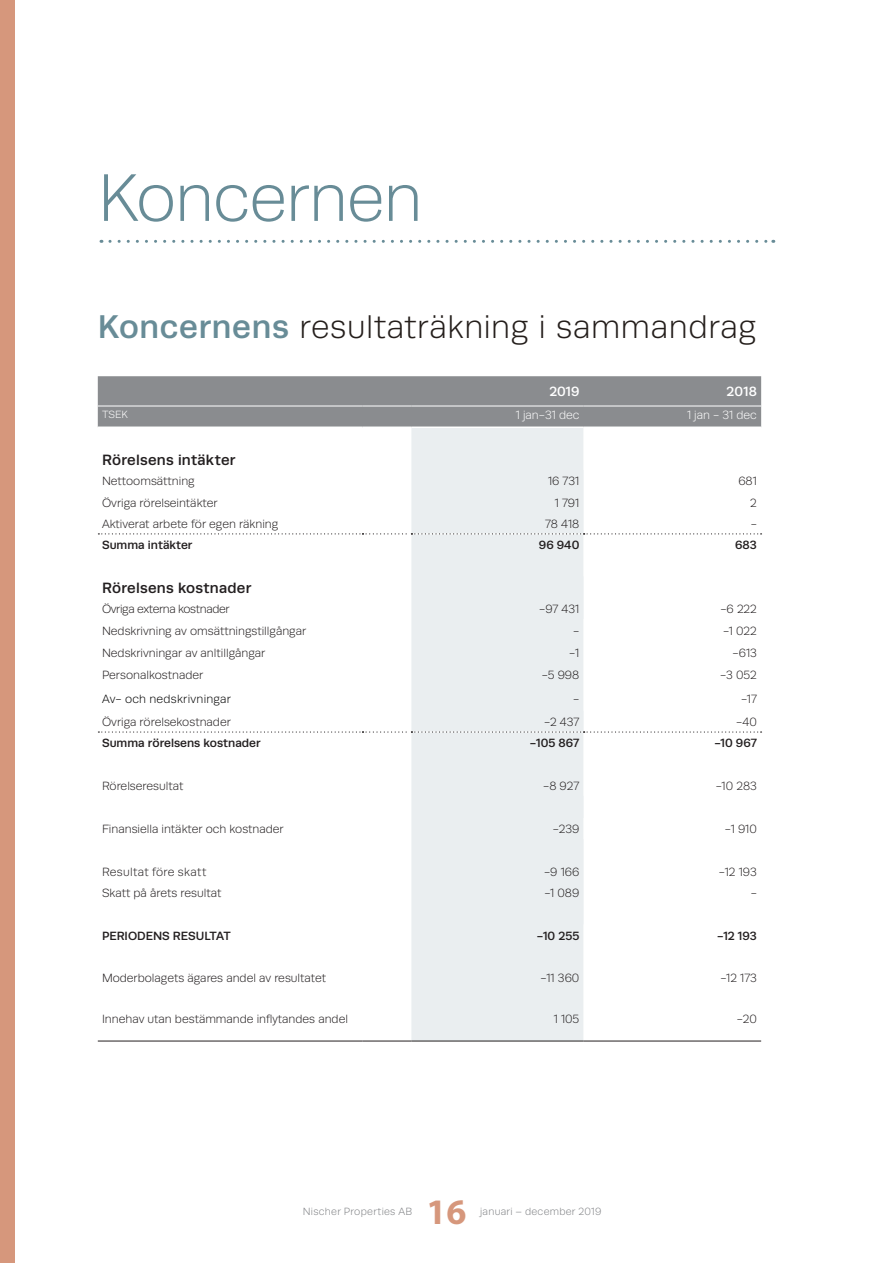
<style>
.page{position:relative;width:893px;height:1263px;background:#fff}
.page>*{position:absolute;margin:0;border:0;box-sizing:border-box;transform-origin:0 0}
.Rubrik_1{font:300 67.5px "Runda";letter-spacing:-.015em;color:#688c97}
.t1{font:700 36px "Myriad Pro";color:#d6977c}
.Rubrik_1-2{font:300 33px "Runda";letter-spacing:.015em;color:#241e1b}
.t2{font:500 15px "Runda";letter-spacing:.015em;color:#231f20}
.t3{font:500 13.5px "Runda";letter-spacing:.005em;color:#fff}
.t4{font:300 12px "Runda";color:#231f20}
.t5{font:500 12px "Runda";color:#231f20}
.t6{font:300 12px "Runda";letter-spacing:-.03em;color:#231f20}
.t7{font:300 12px "Runda";color:#fff}
.t8{font:300 12px "Runda";letter-spacing:.02em;color:#000}
.t9{font:300 12px "Runda";letter-spacing:.025em;color:#231f20}
.t10{font:300 10.5px "Runda";letter-spacing:.025em;color:#808285}
.t11{font:300 10.5px "Runda";color:#fff}
.s1{font-weight:500;color:#688c97}
</style>
<div class="page">
<div style="left:0;top:0;width:15px;height:1263px;background:#d6977c"></div>
<div style="left:98px;top:376px;width:663px;height:50px;background:#8a8c8f"></div>
<div style="left:411px;top:428px;width:173px;height:613px;background:#eaeef0"></div>
<hr style="left:98px;top:1041px;width:264px;height:1px;background:#231f20">
<hr style="left:362px;top:1041px;width:49px;height:1px;background:#231f20">
<hr style="left:411px;top:1041px;width:173px;height:1px;background:#231f20">
<hr style="left:584px;top:1041px;width:177px;height:1px;background:#231f20">
<hr style="left:98px;top:406px;width:264px;height:1px;background:#fff">
<hr style="left:362px;top:406px;width:49px;height:1px;background:#fff">
<hr style="left:411px;top:406px;width:173px;height:1px;background:#fff">
<hr style="left:584px;top:406px;width:177px;height:1px;background:#fff">
<svg style="left:98px;top:533px;width:664px;height:1px"></svg>
<svg style="left:98px;top:731px;width:664px;height:2px"></svg>
<svg style="left:110px;top:240px;width:664px;height:3px"></svg>
<p class="Rubrik_1" style="left:98px;top:161px;width:326px">Koncernen</p>
<p class="Rubrik_1-2" style="left:98px;top:309px;width:660px"><span class="s1">Koncernens</span> resultaträkning i sammandrag</p>
<p class="t3" style="left:549px;top:384px;width:31px">2019</p>
<p class="t3" style="left:726px;top:384px;width:32px">2018</p>
<p class="t11" style="left:102px;top:409px;width:27px">TSEK</p>
<p class="t7" style="left:516px;top:409px;width:65px">1 jan-31 dec</p>
<p class="t7" style="left:687px;top:409px;width:71px">1 jan - 31 dec</p>
<p class="t2" style="left:102px;top:452px;width:135px">Rörelsens intäkter</p>
<p class="t4" style="left:102px;top:475px;width:94px">Nettoomsättning</p>
<p class="t4" style="left:548px;top:475px;width:33px">16 731</p>
<p class="t4" style="left:738px;top:475px;width:20px">681</p>
<p class="t4" style="left:102px;top:496px;width:117px">Övriga rörelseintäkter</p>
<p class="t4" style="left:555px;top:496px;width:26px">1 791</p>
<p class="t4" style="left:750px;top:496px;width:8px">2</p>
<p class="t4" style="left:102px;top:517px;width:178px">Aktiverat arbete för egen räkning</p>
<p class="t4" style="left:545px;top:517px;width:36px">78 418</p>
<p class="t4" style="left:751px;top:517px;width:8px">-</p>
<p class="t5" style="left:102px;top:538px;width:92px">Summa intäkter</p>
<p class="t5" style="left:539px;top:538px;width:42px">96 940</p>
<p class="t5" style="left:735px;top:538px;width:23px">683</p>
<p class="t2" style="left:102px;top:579px;width:151px">Rörelsens kostnader</p>
<p class="t6" style="left:102px;top:602px;width:129px">Övriga externa kostnader</p>
<p class="t4" style="left:539px;top:602px;width:42px">-97 431</p>
<p class="t4" style="left:720px;top:602px;width:38px">-6 222</p>
<p class="t4" style="left:102px;top:624px;width:206px">Nedskrivning av omsättningstillgångar</p>
<p class="t4" style="left:573px;top:624px;width:8px">-</p>
<p class="t4" style="left:723px;top:624px;width:35px">-1 022</p>
<p class="t4" style="left:102px;top:646px;width:165px">Nedskrivningar av anltillgångar</p>
<p class="t4" style="left:569px;top:646px;width:12px">-1</p>
<p class="t4" style="left:732px;top:646px;width:26px">-613</p>
<p class="t4" style="left:102px;top:668px;width:103px">Personalkostnader</p>
<p class="t4" style="left:542px;top:668px;width:39px">-5 998</p>
<p class="t4" style="left:720px;top:668px;width:38px">-3 052</p>
<p class="t8" style="left:102px;top:692px;width:130px">Av- och nedskrivningar</p>
<p class="t4" style="left:573px;top:692px;width:8px">-</p>
<p class="t4" style="left:741px;top:692px;width:17px">-17</p>
<p class="t4" style="left:102px;top:715px;width:130px">Övriga rörelsekostnader</p>
<p class="t4" style="left:544px;top:715px;width:37px">-2 437</p>
<p class="t4" style="left:736px;top:715px;width:22px">-40</p>
<p class="t5" style="left:102px;top:736px;width:160px">Summa rörelsens kostnader</p>
<p class="t5" style="left:530px;top:736px;width:51px">-105 867</p>
<p class="t5" style="left:714px;top:736px;width:44px">-10 967</p>
<p class="t4" style="left:102px;top:779px;width:83px">Rörelseresultat</p>
<p class="t4" style="left:543px;top:779px;width:38px">-8 927</p>
<p class="t4" style="left:716px;top:779px;width:43px">-10 283</p>
<p class="t4" style="left:102px;top:823px;width:183px">Finansiella intäkter och kostnader</p>
<p class="t4" style="left:553px;top:823px;width:28px">-239</p>
<p class="t4" style="left:725px;top:823px;width:34px">-1 910</p>
<p class="t9" style="left:102px;top:865px;width:106px">Resultat före skatt</p>
<p class="t4" style="left:544px;top:865px;width:37px">-9 166</p>
<p class="t4" style="left:719px;top:865px;width:39px">-12 193</p>
<p class="t4" style="left:102px;top:886px;width:121px">Skatt på årets resultat</p>
<p class="t4" style="left:544px;top:886px;width:37px">-1 089</p>
<p class="t4" style="left:751px;top:886px;width:8px">-</p>
<p class="t5" style="left:102px;top:928px;width:130px">PERIODENS RESULTAT</p>
<p class="t5" style="left:537px;top:928px;width:44px">-10 255</p>
<p class="t5" style="left:717px;top:928px;width:41px">-12 193</p>
<p class="t4" style="left:102px;top:971px;width:226px">Moderbolagets ägares andel av resultatet</p>
<p class="t4" style="left:541px;top:971px;width:40px">-11 360</p>
<p class="t4" style="left:720px;top:971px;width:38px">-12 173</p>
<p class="t4" style="left:102px;top:1012px;width:247px">Innehav utan bestämmande inflytandes andel</p>
<p class="t4" style="left:554px;top:1012px;width:27px">1 105</p>
<p class="t4" style="left:737px;top:1012px;width:22px">-20</p>
<p class="t10" style="left:303px;top:1206px;width:111px">Nischer Properties AB</p>
<h2 class="t1" style="left:426px;top:1188px;width:41px">16</h2>
<p class="t10" style="left:480px;top:1206px;width:123px">januari – december 2019</p>
</div>
